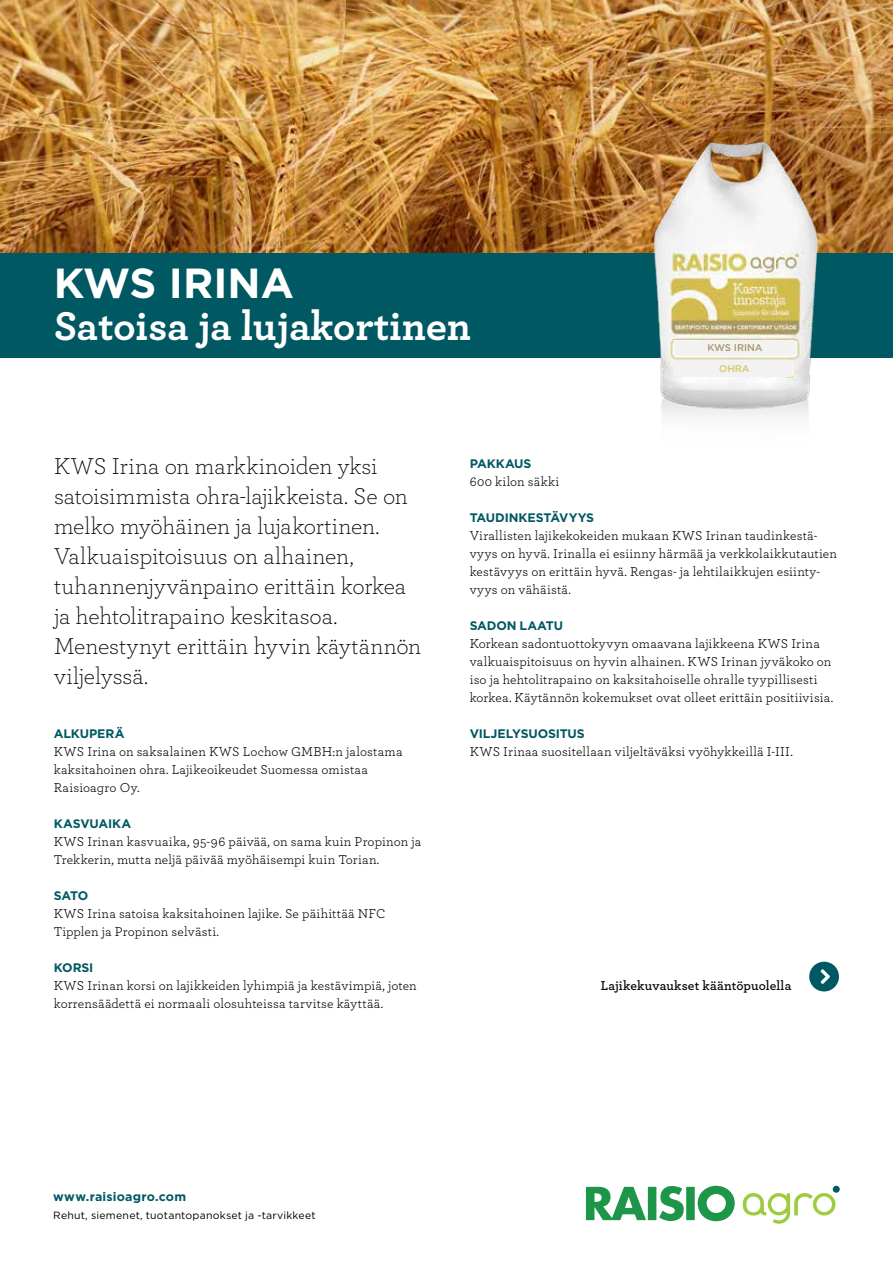
<style>
.page{position:relative;width:893px;height:1263px;background:#fff}
.page>*{position:absolute;margin:0;border:0;box-sizing:border-box;transform-origin:0 0}
.t1{font:700 42px "Archer";color:#fff}
.t2{font:700 42px "Gotham";color:#fff}
.t3{font:300 24px/30px "Archer";color:#000}
.t4{font:13.5px/18px "Archer";letter-spacing:.015em;color:#000}
.t5{font:600 13.5px "Archer";letter-spacing:.01em;color:#000}
.t6{font:700 12.3px "Gotham";letter-spacing:-.01em;color:#005863}
.t7{font:700 12.3px "Gotham";letter-spacing:.02em;color:#005863}
.t8{font:10.5px "Gotham";letter-spacing:.02em;color:#000}
.t9{font:500 9.75px "Gotham";color:#a79665}
.t10{font:500 9.75px "Gotham";color:#d5c769}
</style>
<div class="page">
<div style="left:686px;top:1187px;width:9px;height:33px;background:#1d9649"></div>
<svg style="left:659px;top:1186px;width:25px;height:35px"></svg>
<div style="left:648px;top:1187px;width:8px;height:33px;background:#1d9649"></div>
<svg style="left:586px;top:1187px;width:60px;height:33px"></svg>
<svg style="left:698px;top:1186px;width:37px;height:35px"></svg>
<svg style="left:743px;top:1193px;width:92px;height:31px"></svg>
<div style="left:833px;top:1186px;width:7px;height:7px;background:#005863;border-radius:50%"></div>
<img style="left:0;top:0;width:893px;height:253px">
<div style="left:0;top:253px;width:893px;height:104px;background:#005863"></div>
<svg style="left:809px;top:962px;width:30px;height:29px"></svg>
<img style="left:608px;top:130px;width:251px;height:288px">
<div style="left:675px;top:340px;width:120px;height:16px;background:#f2f2f3;border-radius:4px"></div>
<div style="left:672px;top:360px;width:123px;height:17px;background:#f2f2f3;border-radius:4px"></div>
<h1 class="t2" style="left:54px;top:255px;width:242px">KWS IRINA</h1>
<h1 class="t1" style="left:54px;top:293px;width:419px">Satoisa ja lujakortinen</h1>
<p class="t9" style="left:707px;top:341px;width:57px">KWS IRINA</p>
<p class="t10" style="left:719px;top:362px;width:32px">OHRA</p>
<p class="t3" style="left:54px;top:450px;width:369px">KWS Irina on markkinoiden yksi satoisimmista ohra-lajikkeista. Se on melko myöhäinen ja lujakortinen.<br>Valkuaispitoisuus on alhainen, tuhannenjyvänpaino erittäin korkea ja hehtolitrapaino keskitasoa.<br>Menestynyt erittäin hyvin käytännön viljelyssä.</p>
<p class="t6" style="left:54px;top:725px;width:72px">ALKUPERÄ</p>
<p class="t4" style="left:54px;top:742px;width:350px">KWS Irina on saksalainen KWS Lochow GMBH:n jalostama kaksitahoinen ohra. Lajikeoikeudet Suomessa omistaa<br>Raisioagro Oy.</p>
<p class="t6" style="left:54px;top:815px;width:79px">KASVUAIKA</p>
<p class="t4" style="left:54px;top:832px;width:369px">KWS Irinan kasvuaika, 95-96 päivää, on sama kuin Propinon ja<br>Trekkerin, mutta neljä päivää myöhäisempi kuin Torian.</p>
<p class="t6" style="left:54px;top:887px;width:36px">SATO</p>
<p class="t4" style="left:54px;top:904px;width:333px">KWS Irina satoisa kaksitahoinen lajike. Se päihittää NFC<br>Tipplen ja Propinon selvästi.</p>
<p class="t6" style="left:54px;top:959px;width:41px">KORSI</p>
<p class="t4" style="left:54px;top:976px;width:365px">KWS Irinan korsi on lajikkeiden lyhimpiä ja kestävimpiä, joten korrensäädettä ei normaali olosuhteissa tarvitse käyttää.</p>
<p class="t6" style="left:470px;top:455px;width:63px">PAKKAUS</p>
<p class="t4" style="left:470px;top:472px;width:91px">600 kilon säkki</p>
<p class="t6" style="left:470px;top:509px;width:126px">TAUDINKESTÄVYYS</p>
<p class="t4" style="left:470px;top:526px;width:369px">Virallisten lajikekokeiden mukaan KWS Irinan taudinkestä&shy;vyys on hyvä. Irinalla ei esiinny härmää ja verkkolaikkutautien kestävyys on erittäin hyvä. Rengas- ja lehtilaikkujen esiinty&shy;vyys on vähäistä.</p>
<p class="t6" style="left:470px;top:617px;width:95px">SADON LAATU</p>
<p class="t4" style="left:470px;top:634px;width:365px">Korkean sadontuottokyvyn omaavana lajikkeena KWS Irina valkuaispitoisuus on hyvin alhainen. KWS Irinan jyväkoko on iso ja hehtolitrapaino on kaksitahoiselle ohralle tyypillisesti korkea. Käytännön kokemukset ovat olleet erittäin positiivisia.</p>
<p class="t6" style="left:470px;top:725px;width:117px">VILJELYSUOSITUS</p>
<p class="t4" style="left:470px;top:742px;width:325px">KWS Irinaa suositellaan viljeltäväksi vyöhykkeillä I-III.</p>
<p class="t5" style="left:601px;top:975px;width:192px">Lajikekuvaukset kääntöpuolella</p>
<p class="t7" style="left:53px;top:1188px;width:134px">www.raisioagro.com</p>
<p class="t8" style="left:53px;top:1208px;width:264px">Rehut, siemenet, tuotantopanokset ja -tarvikkeet</p>
</div>
